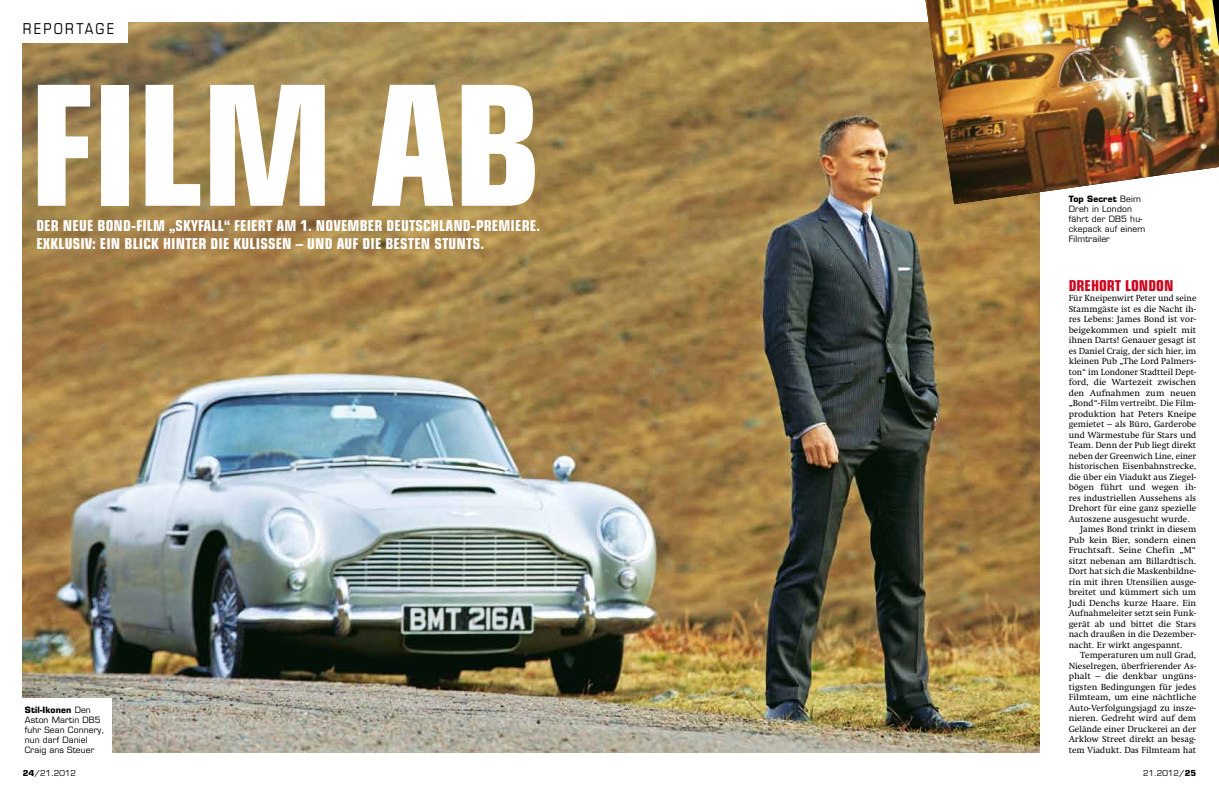
<style>
.page{position:relative;width:1219px;height:794px;background:#fff}
.page>*{position:absolute;margin:0;border:0;box-sizing:border-box;transform-origin:0 0}
.t1{font:700 condensed 167px "Eurostile LT Std";letter-spacing:-.02em;color:#fff}
.t2{font:700 condensed 15px/18px "Eurostile LT Std";letter-spacing:.01em;color:#fff}
.t3{font:700 condensed 15px "Eurostile LT Std";color:#cd071e}
.t4{font:condensed 15px "Eurostile LT Std";letter-spacing:.15em;color:#000}
.t5{font:9px "Swift LT Std";color:#000}
.t6{font:8.5px/10px "Eurostile LT Std";letter-spacing:.015em;color:#000}
.t7{font:8px "Eurostile LT Std";color:#000}
.s1{font-weight:700}
</style>
<div class="page">
<img style="left:23px;top:23px;width:1017px;height:729px">
<div style="left:14px;top:15px;width:114px;height:28px;background:#fff"></div>
<img style="left:925px;top:0;width:294px;height:204px">
<div style="left:15px;top:698px;width:97px;height:58px;background:#fff"></div>
<h2 class="t4" style="left:23px;top:20px;width:93px">REPOR TAGE</h2>
<h1 class="t1" style="left:29px;top:45px;width:515px">FILM AB</h1>
<h2 class="t2" style="left:36px;top:217px;width:505px">DER NEUE BOND-FILM „SKYFALL“ FEIERT AM 1. NOVEMBER DEUTSCHLAND-PREMIERE.<br>EXKLUSIV: EIN BLICK HINTER DIE KULISSEN – UND AUF DIE BESTEN STUNTS.</h2>
<p class="t6" style="left:25px;top:705px;width:81px"><span class="s1">Stil-Ikonen</span> Den<br>Aston Martin DB5 fuhr Sean Connery, nun darf Daniel<br>Craig ans Steuer</p>
<p class="t6" style="left:1069px;top:194px;width:78px"><span class="s1">Top Secret</span> Beim<br>Dreh in London fährt der DB5 hu&shy;ckepack auf einem<br>Filmtrailer</p>
<h2 class="t3" style="left:1069px;top:276px;width:106px">DREHORT LONDON</h2>
<p class="t5" style="left:1069px;top:293px;width:129px">Für Kneipenwirt Peter und seine</p>
<p class="t5" style="left:1069px;top:304px;width:129px">Stammgäste ist es die Nacht ih-</p>
<p class="t5" style="left:1069px;top:314px;width:129px">res Lebens: James Bond ist vor-</p>
<p class="t5" style="left:1069px;top:325px;width:129px">beigekommen und spielt mit</p>
<p class="t5" style="left:1069px;top:335px;width:129px">ihnen Darts! Genauer gesagt ist</p>
<p class="t5" style="left:1069px;top:346px;width:129px">es Daniel Craig, der sich hier, im</p>
<p class="t5" style="left:1069px;top:356px;width:129px">kleinen Pub „The Lord Palmers-</p>
<p class="t5" style="left:1069px;top:367px;width:129px">ton“ im Londoner Stadtteil Dept-</p>
<p class="t5" style="left:1069px;top:377px;width:129px">ford, die Wartezeit zwischen</p>
<p class="t5" style="left:1069px;top:388px;width:129px">den Aufnahmen zum neuen</p>
<p class="t5" style="left:1069px;top:398px;width:129px">„Bond“-Film vertreibt. Die Film-</p>
<p class="t5" style="left:1069px;top:409px;width:129px">produktion hat Peters Kneipe</p>
<p class="t5" style="left:1069px;top:419px;width:129px">gemietet – als Büro, Garderobe</p>
<p class="t5" style="left:1069px;top:430px;width:129px">und Wärmestube für Stars und</p>
<p class="t5" style="left:1069px;top:440px;width:129px">Team. Denn der Pub liegt direkt</p>
<p class="t5" style="left:1069px;top:451px;width:129px">neben der Greenwich Line, einer</p>
<p class="t5" style="left:1069px;top:461px;width:129px">historischen Eisenbahnstrecke,</p>
<p class="t5" style="left:1069px;top:472px;width:129px">die über ein Viadukt aus Ziegel-</p>
<p class="t5" style="left:1069px;top:482px;width:129px">bögen führt und wegen ih-</p>
<p class="t5" style="left:1069px;top:493px;width:129px">res industriellen Aussehens als</p>
<p class="t5" style="left:1069px;top:503px;width:129px">Drehort für eine ganz spezielle</p>
<p class="t5" style="left:1069px;top:514px;width:123px">Autoszene ausgesucht wurde.</p>
<p class="t5" style="left:1080px;top:524px;width:118px">James Bond trinkt in diesem</p>
<p class="t5" style="left:1069px;top:535px;width:129px">Pub kein Bier, sondern einen</p>
<p class="t5" style="left:1069px;top:545px;width:129px">Fruchtsaft. Seine Chefin „M“</p>
<p class="t5" style="left:1069px;top:556px;width:129px">sitzt nebenan am Billardtisch.</p>
<p class="t5" style="left:1069px;top:566px;width:129px">Dort hat sich die Maskenbildne-</p>
<p class="t5" style="left:1069px;top:577px;width:129px">rin mit ihren Utensilien ausge-</p>
<p class="t5" style="left:1069px;top:587px;width:129px">breitet und kümmert sich um</p>
<p class="t5" style="left:1069px;top:598px;width:129px">Judi Denchs kurze Haare. Ein</p>
<p class="t5" style="left:1069px;top:608px;width:129px">Aufnahmeleiter setzt sein Funk-</p>
<p class="t5" style="left:1069px;top:619px;width:129px">gerät ab und bittet die Stars</p>
<p class="t5" style="left:1069px;top:629px;width:129px">nach draußen in die Dezember-</p>
<p class="t5" style="left:1069px;top:640px;width:115px">nacht. Er wirkt angespannt.</p>
<p class="t5" style="left:1080px;top:650px;width:118px">Temperaturen um null Grad,</p>
<p class="t5" style="left:1069px;top:661px;width:129px">Nieselregen, überfrierender As-</p>
<p class="t5" style="left:1069px;top:671px;width:129px">phalt – die denkbar ungüns-</p>
<p class="t5" style="left:1069px;top:682px;width:129px">tigsten Bedingungen für jedes</p>
<p class="t5" style="left:1069px;top:692px;width:129px">Filmteam, um eine nächtliche</p>
<p class="t5" style="left:1069px;top:703px;width:129px">Auto-Verfolgungsjagd zu insze-</p>
<p class="t5" style="left:1069px;top:713px;width:129px">nieren. Gedreht wird auf dem</p>
<p class="t5" style="left:1069px;top:724px;width:129px">Gelände einer Druckerei an der</p>
<p class="t5" style="left:1069px;top:734px;width:129px">Arklow Street direkt an besag-</p>
<p class="t5" style="left:1069px;top:745px;width:129px">tem Viadukt. Das Filmteam hat</p>
<p class="t7" style="left:23px;top:768px;width:55px"><span class="s1">24</span>/21.2012</p>
<p class="t7" style="left:1143px;top:768px;width:55px">21.2012/<span class="s1">25</span></p>
</div>
